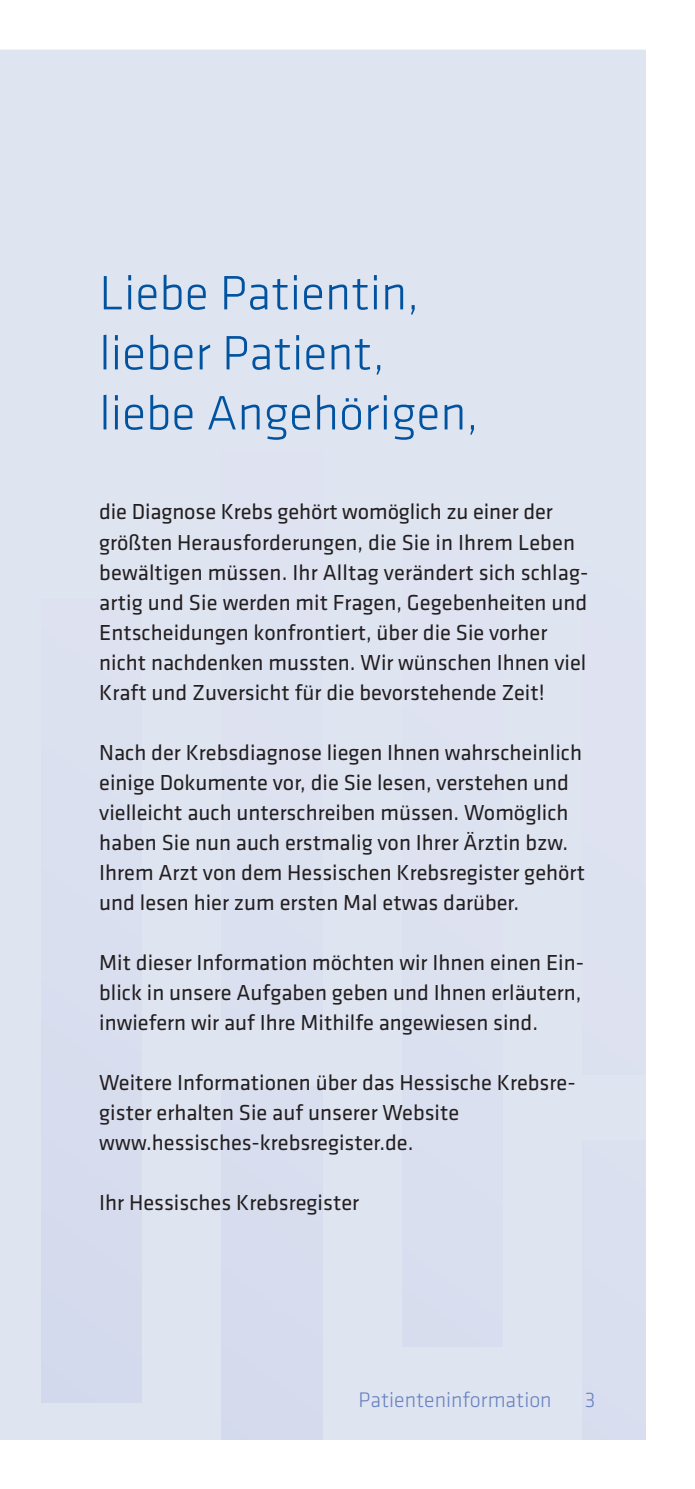
<style>
.page{position:relative;width:695px;height:1489px;background:#fff}
.page>*{position:absolute;margin:0;border:0;box-sizing:border-box;transform-origin:0 0}
.t1{font:300 50px/60px "Klavika";color:#0153a0}
.t2{font:22.5px/30px "Klavika";color:#231f20}
.t3{font:300 22px "Klavika";color:#6a82be}
</style>
<div class="page">
<div style="left:0;top:50px;width:645px;height:1389px;background:#dfe4f1"></div>
<div style="left:222px;top:451px;width:100px;height:569px;background:#dde1f0"></div>
<div style="left:582px;top:508px;width:63px;height:566px;background:#dee2f1"></div>
<div style="left:222px;top:1086px;width:100px;height:353px;background:#d7ddee"></div>
<div style="left:582px;top:1140px;width:63px;height:299px;background:#d9dfef"></div>
<div style="left:41px;top:600px;width:100px;height:802px;background:#d9dfef"></div>
<div style="left:402px;top:543px;width:100px;height:802px;background:#dce1f0"></div>
<h1 class="t1" style="left:99px;top:262px;width:380px">Liebe Patientin, lieber Patient, liebe Angehörigen,</h1>
<p class="t2" style="left:99px;top:496px;width:490px">die Diagnose Krebs gehört womöglich zu einer der größten Herausforderungen, die Sie in Ihrem Leben bewältigen müssen. Ihr Alltag verändert sich schlag&shy;artig und Sie werden mit Fragen, Gegebenheiten und Entscheidungen konfrontiert, über die Sie vorher nicht nachdenken mussten. Wir wünschen Ihnen viel Kraft und Zuversicht für die bevorstehende Zeit!</p>
<p class="t2" style="left:99px;top:736px;width:487px">Nach der Krebsdiagnose liegen Ihnen wahrscheinlich einige Dokumente vor, die Sie lesen, verstehen und vielleicht auch unterschreiben müssen. Womöglich haben Sie nun auch erstmalig von Ihrer Ärztin bzw.<br>Ihrem Arzt von dem Hessischen Krebsregister gehört und lesen hier zum ersten Mal etwas darüber.</p>
<p class="t2" style="left:99px;top:946px;width:486px;text-align:justify">Mit dieser Information möchten wir Ihnen einen Ein&shy;blick in unsere Aufgaben geben und Ihnen erläutern, inwiefern wir auf Ihre Mithilfe angewiesen sind.</p>
<p class="t2" style="left:99px;top:1066px;width:478px">Weitere Informationen über das Hessische Krebsre&shy;gister erhalten Sie auf unserer Website www.hessisches-krebsregister.de.</p>
<p class="t2" style="left:99px;top:1186px;width:261px">Ihr Hessisches Krebsregister</p>
<p class="t3" style="left:358px;top:1386px;width:194px">Patienteninformation</p>
<p class="t3" style="left:585px;top:1386px;width:12px">3</p>
</div>
